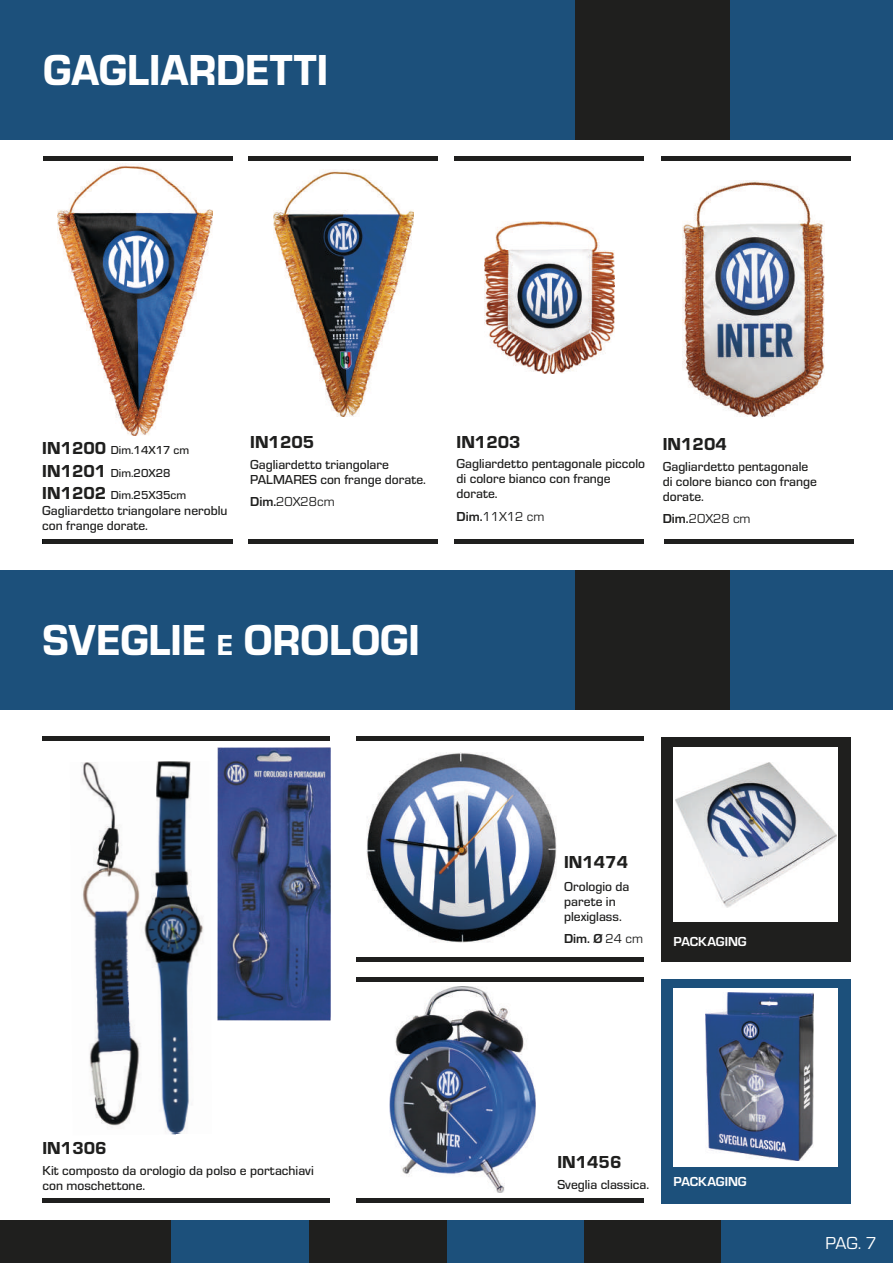
<style>
.page{position:relative;width:893px;height:1263px;background:#fff}
.page>*{position:absolute;margin:0;border:0;box-sizing:border-box;transform-origin:0 0}
.t1{font:45px "Eurostile Hea";color:#fff;scale:.95 1}
.t2{font:18px "Eurostile Hea";color:#1f1f1e}
.t3{font:18px "Eurostile";color:#fff}
.t4{font:500 13.5px/15px "Eurostile";color:#1f1f1e}
.t5{font:13.5px "Eurostile";color:#1f1f1e}
.t6{font:700 13.5px "Eurostile";letter-spacing:-.005em;color:#fff}
.t7{font:700 13.5px "Eurostile";color:#1f1f1e}
.t8{font:500 12px/22.5px "Eurostile";color:#1f1f1e}
.s1{font-family:"Eurostile Hea";font-weight:400;font-size:18px}
.s2{font-weight:700}
.s3{font-size:30px}
.s4{font-weight:400}
</style>
<div class="page">
<div style="left:730px;top:0;width:163px;height:139px;background:#1c507b"></div>
<div style="left:0;top:0;width:575px;height:139px;background:#1c507b"></div>
<div style="left:575px;top:0;width:155px;height:139px;background:#1f1f1e"></div>
<div style="left:446px;top:1220px;width:138px;height:43px;background:#1c507b"></div>
<div style="left:309px;top:1220px;width:137px;height:43px;background:#1f1f1e"></div>
<div style="left:0;top:1220px;width:171px;height:43px;background:#1f1f1e"></div>
<div style="left:584px;top:1220px;width:137px;height:43px;background:#1f1f1e"></div>
<div style="left:171px;top:1220px;width:138px;height:43px;background:#1c507b"></div>
<div style="left:721px;top:1220px;width:172px;height:43px;background:#1c507b"></div>
<div style="left:661px;top:978px;width:189px;height:225px;background:#1c507b"></div>
<div style="left:730px;top:570px;width:163px;height:140px;background:#1c507b"></div>
<div style="left:0;top:570px;width:575px;height:140px;background:#1c507b"></div>
<div style="left:575px;top:570px;width:155px;height:140px;background:#1f1f1e"></div>
<img style="left:81px;top:761px;width:123px;height:374px">
<hr style="left:356px;top:737px;width:288px;height:4px;background:#1f1f1e">
<div style="left:661px;top:737px;width:189px;height:225px;background:#1f1f1e"></div>
<img style="left:366px;top:753px;width:190px;height:190px">
<div style="left:673px;top:747px;width:165px;height:175px;background:#fff"></div>
<img style="left:676px;top:762px;width:160px;height:145px">
<div style="left:356px;top:957px;width:288px;height:5px;background:#1f1f1e"></div>
<hr style="left:43px;top:737px;width:287px;height:4px;background:#1f1f1e">
<div style="left:356px;top:977px;width:288px;height:5px;background:#1f1f1e"></div>
<hr style="left:43px;top:1198px;width:287px;height:4px;background:#1f1f1e">
<hr style="left:356px;top:1198px;width:288px;height:4px;background:#1f1f1e">
<div style="left:673px;top:988px;width:165px;height:178px;background:#fff"></div>
<img style="left:706px;top:992px;width:107px;height:169px">
<img style="left:682px;top:181px;width:142px;height:237px">
<hr style="left:455px;top:539px;width:189px;height:4px;background:#1f1f1e">
<hr style="left:661px;top:157px;width:189px;height:4px;background:#1f1f1e">
<hr style="left:455px;top:157px;width:189px;height:4px;background:#1f1f1e">
<img style="left:484px;top:222px;width:131px;height:151px">
<img style="left:58px;top:163px;width:154px;height:272px">
<hr style="left:665px;top:539px;width:189px;height:4px;background:#1f1f1e">
<img style="left:389px;top:986px;width:146px;height:206px">
<img style="left:217px;top:747px;width:113px;height:273px">
<hr style="left:249px;top:539px;width:189px;height:4px;background:#1f1f1e">
<hr style="left:249px;top:157px;width:189px;height:4px;background:#1f1f1e">
<hr style="left:43px;top:539px;width:190px;height:4px;background:#1f1f1e">
<hr style="left:43px;top:157px;width:190px;height:4px;background:#1f1f1e">
<img style="left:273px;top:169px;width:141px;height:248px">
<h1 class="t1" style="left:43px;top:38px;width:301px">GAGLIARDETTI</h1>
<p class="t8" style="left:42px;top:438px;width:148px"><span class="s1">IN1200</span> Dim.14X17 cm<br><span class="s1">IN1201</span> Dim.20X28<br><span class="s1">IN1202</span> Dim.25X35cm</p>
<p class="t4" style="left:42px;top:502px;width:187px">Gagliardetto triangolare neroblu con frange dorate.</p>
<h2 class="t2" style="left:250px;top:429px;width:66px">IN1205</h2>
<p class="t4" style="left:250px;top:456px;width:177px">Gagliardetto triangolare<br>PALMARES con frange dorate.</p>
<p class="t5" style="left:250px;top:493px;width:86px"><span class="s2">Dim.</span>20X28cm</p>
<h2 class="t2" style="left:457px;top:429px;width:66px">IN1203</h2>
<p class="t4" style="left:457px;top:455px;width:190px">Gagliardetto pentagonale piccolo di colore bianco con frange dorate.</p>
<p class="t5" style="left:457px;top:507px;width:89px"><span class="s2">Dim.</span>11X12 cm</p>
<h2 class="t2" style="left:663px;top:432px;width:66px">IN1204</h2>
<p class="t4" style="left:663px;top:458px;width:156px">Gagliardetto pentagonale di colore bianco con frange dorate.</p>
<p class="t5" style="left:663px;top:509px;width:89px"><span class="s2">Dim.</span>20X28 cm</p>
<h1 class="t1" style="left:43px;top:608px;width:399px">SVEGLIE <span class="s3">E</span> OROLOGI</h1>
<h2 class="t2" style="left:43px;top:1136px;width:66px">IN1306</h2>
<p class="t4" style="left:43px;top:1162px;width:273px">Kit composto da orologio da polso e portachiavi con moschettone.</p>
<h2 class="t2" style="left:564px;top:850px;width:66px">IN1474</h2>
<p class="t4" style="left:564px;top:878px;width:67px">Orologio da parete in plexiglass.</p>
<p class="t7" style="left:564px;top:929px;width:80px">Dim. Ø <span class="s4">24 cm</span></p>
<p class="t6" style="left:673px;top:931px;width:75px">PACKAGING</p>
<h2 class="t2" style="left:557px;top:1149px;width:66px">IN1456</h2>
<p class="t4" style="left:557px;top:1176px;width:93px">Sveglia classica.</p>
<p class="t6" style="left:673px;top:1172px;width:75px">PACKAGING</p>
<h2 class="t3" style="left:826px;top:1230px;width:53px">PAG. 7</h2>
</div>
